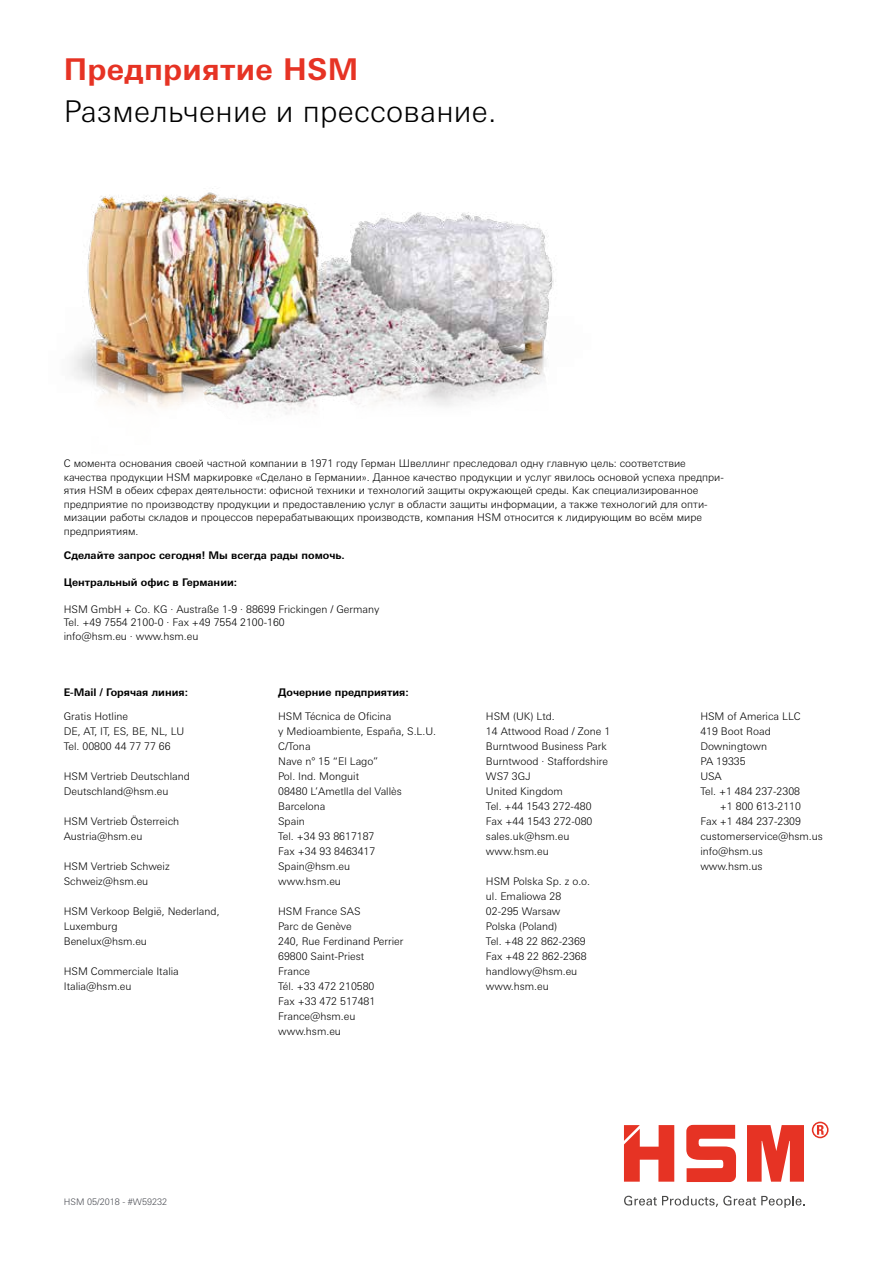
<style>
.page{position:relative;width:893px;height:1263px;background:#fff}
.page>*{position:absolute;margin:0;border:0;box-sizing:border-box;transform-origin:0 0}
.t1{font:300 30px "Univers Next W1 G";letter-spacing:.01em;color:#000}
.t2{font:700 30px "Univers Next W1 G";letter-spacing:.01em;color:#e63324}
.t3{font:300 10.5px/15px "Univers Next W1 G";color:#000}
.t4{font:700 10.5px "Univers Next W1 G";color:#000}
.t5{font:300 9px "Univers Next W1 G";color:#494b52}
</style>
<div class="page">
<svg style="left:624px;top:1121px;width:205px;height:61px"></svg>
<svg style="left:624px;top:1196px;width:181px;height:12px"></svg>
<img style="left:72px;top:188px;width:484px;height:226px">
<h1 class="t2" style="left:64px;top:51px;width:296px">Предприятие HSM</h1>
<h1 class="t1" style="left:64px;top:94px;width:434px">Размельчение и прессование.</h1>
<p class="t3" style="left:64px;top:457px;width:662px;line-height:13.5px">С момента основания своей частной компании в 1971 году Герман Швеллинг преследовал одну главную цель: соответствие качества продукции HSM маркировке «Сделано в Германии». Данное качество продукции и услуг явилось основой успеха предпри&shy;ятия HSM в обеих сферах деятельности: офисной техники и технологий защиты окружающей среды. Как специализированное предприятие по производству продукции и предоставлению услуг в области защиты информации, а также технологий для опти&shy;мизации работы складов и процессов перерабатывающих производств, компания HSM относится к лидирующим во всём мире предприятиям.</p>
<p class="t4" style="left:64px;top:548px;width:283px">Сделайте запрос сегодня! Мы всегда рады помочь.</p>
<p class="t4" style="left:64px;top:575px;width:175px">Центральный офис в Германии:</p>
<p class="t3" style="left:64px;top:602px;width:317px;line-height:13.5px">HSM GmbH + Co. KG · Austraße 1-9 · 88699 Frickingen / Germany<br>Tel. +49 7554 2100-0 · Fax +49 7554 2100-160<br>info@hsm.eu · www.hsm.eu</p>
<p class="t4" style="left:64px;top:686px;width:126px">E-Mail / Горячая линия:</p>
<p class="t4" style="left:278px;top:686px;width:132px">Дочерние предприятия:</p>
<p class="t3" style="left:64px;top:708px;width:122px">Gratis Hotline<br>DE, AT, IT, ES, BE, NL, LU<br>Tel. 00800 44 77 77 66</p>
<p class="t3" style="left:64px;top:768px;width:128px">HSM Vertrieb Deutschland<br>Deutschland@hsm.eu</p>
<p class="t3" style="left:64px;top:813px;width:117px">HSM Vertrieb Österreich<br>Austria@hsm.eu</p>
<p class="t3" style="left:64px;top:858px;width:107px">HSM Vertrieb Schweiz<br>Schweiz@hsm.eu</p>
<p class="t3" style="left:64px;top:904px;width:157px">HSM Verkoop België, Nederland,<br>Luxemburg<br>Benelux@hsm.eu</p>
<p class="t3" style="left:64px;top:964px;width:117px">HSM Commerciale Italia<br>Italia@hsm.eu</p>
<p class="t3" style="left:278px;top:709px;width:159px">HSM Técnica de Oficina<br>y Medioambiente, España, S.L.U.<br>C/Tona<br>Nave n° 15 “El Lago”<br>Pol. Ind. Monguit<br>08480 L’Ametlla del Vallès<br>Barcelona<br>Spain<br>Tel. +34 93 8617187<br>Fax +34 93 8463417<br>Spain@hsm.eu<br>www.hsm.eu</p>
<p class="t3" style="left:278px;top:904px;width:127px">HSM France SAS<br>Parc de Genève<br>240, Rue Ferdinand Perrier<br>69800 Saint-Priest<br>France<br>Tél. +33 472 210580<br>Fax +33 472 517481<br>France@hsm.eu www.hsm.eu</p>
<p class="t3" style="left:486px;top:709px;width:126px">HSM (UK) Ltd.<br>14 Attwood Road / Zone 1<br>Burntwood Business Park<br>Burntwood · Staffordshire<br>WS7 3GJ<br>United Kingdom<br>Tel. +44 1543 272-480<br>Fax +44 1543 272-080 sales.uk@hsm.eu www.hsm.eu</p>
<p class="t3" style="left:486px;top:874px;width:106px">HSM Polska Sp. z o.o. ul. Emaliowa 28<br>02-295 Warsaw<br>Polska (Poland)<br>Tel. +48 22 862-2369<br>Fax +48 22 862-2368 handlowy@hsm.eu www.hsm.eu</p>
<p class="t5" style="left:64px;top:1197px;width:105px">HSM 05/2018 - #W59232</p>
<p class="t3" style="left:700px;top:709px;width:102px">HSM of America LLC</p>
<p class="t3" style="left:700px;top:724px;width:72px">419 Boot Road</p>
<p class="t3" style="left:700px;top:739px;width:68px">Downingtown</p>
<p class="t3" style="left:700px;top:754px;width:47px">PA 19335</p>
<p class="t3" style="left:700px;top:769px;width:23px">USA</p>
<p class="t3" style="left:700px;top:784px;width:101px">Tel. +1 484 237-2308</p>
<p class="t3" style="left:720px;top:799px;width:83px">+1 800 613-2110</p>
<p class="t3" style="left:700px;top:814px;width:102px">Fax +1 484 237-2309</p>
<p class="t3" style="left:700px;top:829px;width:124px">customerservice@hsm.us</p>
<p class="t3" style="left:700px;top:844px;width:64px">info@hsm.us</p>
<p class="t3" style="left:700px;top:859px;width:64px">www.hsm.us</p>
</div>
